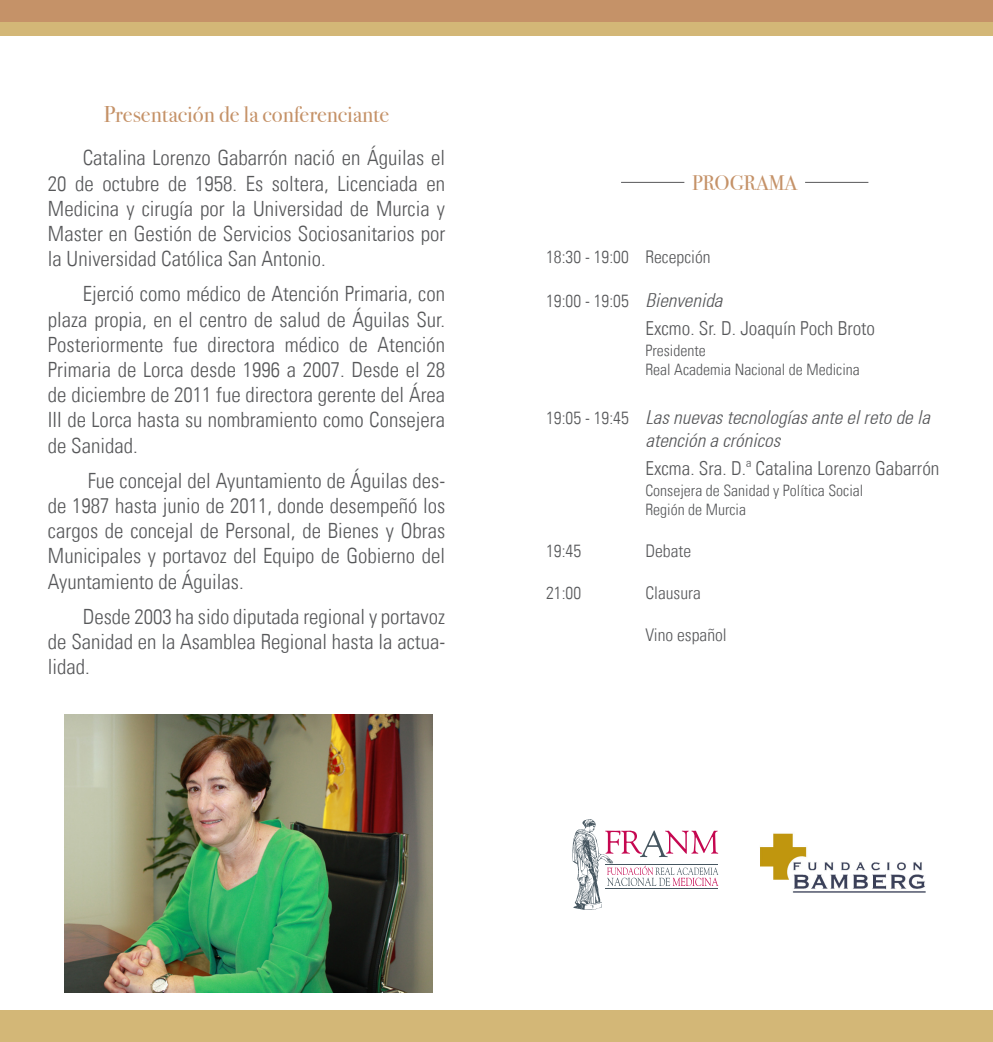
<style>
.page{position:relative;width:993px;height:1042px;background:#fff}
.page>*{position:absolute;margin:0;border:0;box-sizing:border-box;transform-origin:0 0}
.t1{font:22.75px "Bodoni Svty Two ITCTT Book";color:#c59268}
.t2{font:300 condensed 21px/25.2px "Univers LT";color:#57585a;text-align:justify}
.t3{font:21px "Bodoni Svty Two ITCTT Book";color:#c59268}
.t4{font:300 condensed 19.25px "Univers LT";color:#57585a}
.t5{font:italic 300 condensed 19.25px/23.1px "Univers 47";color:#57585a}
.t6{font:300 condensed 17.5px "Univers LT";color:#57585a}
.t7{font:300 condensed 15.75px "Univers LT";color:#57585a}
.s1{font-family:"Univers 47";font-style:italic;font-size:19.25px}
.s2{font-family:"Univers LT";font-style:normal;font-size:17.5px}
</style>
<div class="page">
<hr style="left:621px;top:182px;width:63px;height:1px;background:#57585a">
<hr style="left:804px;top:182px;width:64px;height:1px;background:#57585a">
<div style="left:0;top:0;width:992px;height:23px;background:#c59268"></div>
<div style="left:0;top:22px;width:992px;height:13px;background:#d3b777"></div>
<div style="left:0;top:1011px;width:992px;height:31px;background:#d3b777"></div>
<img style="left:760px;top:833px;width:166px;height:60px">
<svg style="left:572px;top:819px;width:146px;height:91px"></svg>
<hr style="left:605px;top:864px;width:113px;height:1px;background:#45555f">
<hr style="left:605px;top:888px;width:113px;height:1px;background:#45555f">
<img style="left:64px;top:714px;width:368px;height:278px">
<p class="t1" style="left:104px;top:101px;width:287px">Presentación de la conferenciante</p>
<p class="t2" style="left:48px;top:145px;width:398px;text-indent:35px">Catalina Lorenzo Gabarrón nació en Águilas el 20 de octubre de 1958. Es soltera, Licenciada en Medicina y cirugía por la Universidad de Murcia y Master en Gestión de Servicios Sociosanitarios por la Universidad Católica San Antonio.</p>
<p class="t2" style="left:48px;top:281px;width:398px;text-indent:35px">Ejerció como médico de Atención Primaria, con plaza propia, en el centro de salud de Águilas Sur.<br>Posteriormente fue directora médico de Atención Primaria de Lorca desde 1996 a 2007. Desde el 28 de diciembre de 2011 fue directora gerente del Área III de Lorca hasta su nombramiento como Consejera de Sanidad.</p>
<p class="t2" style="left:48px;top:468px;width:398px;text-indent:40px">Fue concejal del Ayuntamiento de Águilas des&shy;de 1987 hasta junio de 2011, donde desempeñó los cargos de concejal de Personal, de Bienes y Obras Municipales y portavoz del Equipo de Gobierno del Ayuntamiento de Águilas.</p>
<p class="t2" style="left:48px;top:604px;width:398px;text-indent:35px">Desde 2003 ha sido diputada regional y portavoz de Sanidad en la Asamblea Regional hasta la actua&shy;lidad.</p>
<p class="t3" style="left:692px;top:170px;width:107px">PROGRAMA</p>
<p class="t6" style="left:546px;top:246px;width:166px">18:30 - 19:00 Recepción</p>
<p class="t6" style="left:546px;top:290px;width:178px">19:00 - 19:05 <span class="s1">Bienvenida</span></p>
<p class="t4" style="left:645px;top:316px;width:231px">Excmo. Sr. D. Joaquín Poch Broto</p>
<p class="t7" style="left:645px;top:341px;width:62px">Presidente</p>
<p class="t7" style="left:645px;top:360px;width:216px">Real Academia Nacional de Medicina</p>
<p class="t5" style="left:645px;top:405px;width:286px;text-indent:-99px"><span class="s2">19:05 - 19:45</span> Las nuevas tecnologías ante el reto de la atención a crónicos</p>
<p class="t4" style="left:645px;top:456px;width:295px">Excma. Sra. D.ª Catalina Lorenzo Gabarrón</p>
<p class="t7" style="left:645px;top:481px;width:219px">Consejera de Sanidad y Política Social</p>
<p class="t7" style="left:645px;top:500px;width:102px">Región de Murcia</p>
<p class="t6" style="left:546px;top:540px;width:36px">19:45</p>
<p class="t6" style="left:645px;top:540px;width:47px">Debate</p>
<p class="t6" style="left:546px;top:582px;width:36px">21:00</p>
<p class="t6" style="left:645px;top:582px;width:57px">Clausura</p>
<p class="t6" style="left:645px;top:624px;width:83px">Vino español</p>
</div>
